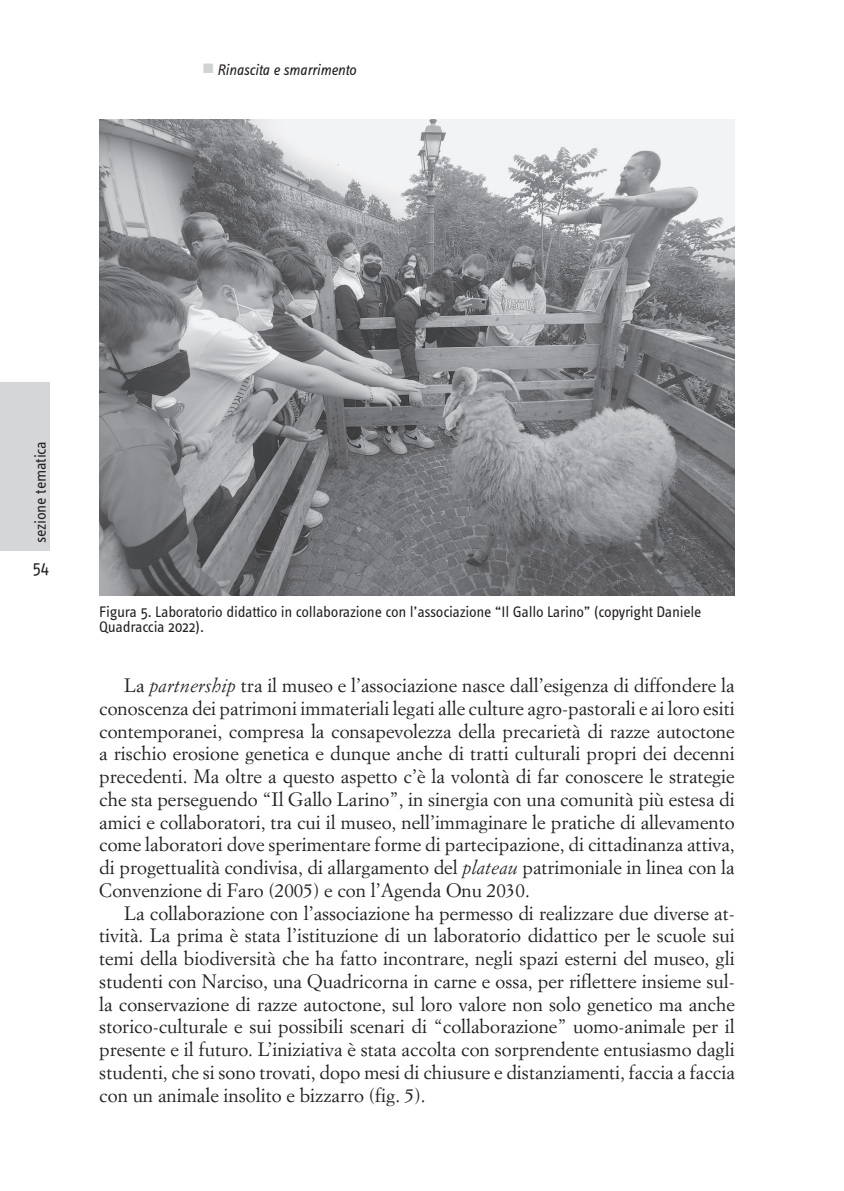
<style>
.page{position:relative;width:844px;height:1191px;background:#fff}
.page>*{position:absolute;margin:0;border:0;box-sizing:border-box;transform-origin:0 0}
.t1{font:19.07px/22.8px "Simoncini Garamond Std";color:#231f20;text-align:justify}
.t2{font:17.68px "Info Text";color:#231f20}
.t3{font:16.1px "Info Text";letter-spacing:-.01em;color:#231f20}
.t4{font:15.75px/15.8px "Info Text";letter-spacing:-.015em;color:#231f20}
.t5{font:italic 15.75px "Info Text";letter-spacing:-.015em;color:#231f20}
.s1{color:#d1d2d4}
.s2{font-style:italic}
</style>
<div class="page">
<div style="left:0;top:382px;width:50px;height:169px;background:#d5d6d8"></div>
<img style="left:99px;top:119px;width:635px;height:476px">
<p class="t5" style="left:203px;top:61px;width:154px"><span class="s1">■</span> Rinascita e smarrimento</p>
<p class="t3" style="left:32px;top:543px;width:104px;rotate:-90deg">sezione tematica</p>
<p class="t2" style="left:32px;top:558px;width:18px">54</p>
<p class="t4" style="left:99px;top:603px;width:603px">Figura 5. Laboratorio didattico in collaborazione con l’associazione “Il Gallo Larino” (copyright Daniele<br>Quadraccia 2022).</p>
<p class="t1" style="left:99px;top:673px;width:637px;text-indent:25px">La <span class="s2">partnership</span> tra il museo e l’associazione nasce dall’esigenza di diffondere la conoscenza dei patrimoni immateriali legati alle culture agro-pastorali e ai loro esiti contemporanei, compresa la consapevolezza della precarietà di razze autoctone a rischio erosione genetica e dunque anche di tratti culturali propri dei decenni precedenti. Ma oltre a questo aspetto c’è la volontà di far conoscere le strategie che sta perseguendo “Il Gallo Larino”, in sinergia con una comunità più estesa di amici e collaboratori, tra cui il museo, nell’immaginare le pratiche di allevamento come laboratori dove sperimentare forme di partecipazione, di cittadinanza attiva, di progettualità condivisa, di allargamento del <span class="s2">plateau</span> patrimoniale in linea con la Convenzione di Faro (2005) e con l’Agenda Onu 2030.</p>
<p class="t1" style="left:99px;top:901px;width:637px;text-indent:25px">La collaborazione con l’associazione ha permesso di realizzare due diverse at&shy;tività. La prima è stata l’istituzione di un laboratorio didattico per le scuole sui temi della biodiversità che ha fatto incontrare, negli spazi esterni del museo, gli studenti con Narciso, una Quadricorna in carne e ossa, per riflettere insieme sul&shy;la conservazione di razze autoctone, sul loro valore non solo genetico ma anche storico-culturale e sui possibili scenari di “collaborazione” uomo-animale per il presente e il futuro. L’iniziativa è stata accolta con sorprendente entusiasmo dagli studenti, che si sono trovati, dopo mesi di chiusure e distanziamenti, faccia a faccia con un animale insolito e bizzarro (fig. 5).</p>
</div>
